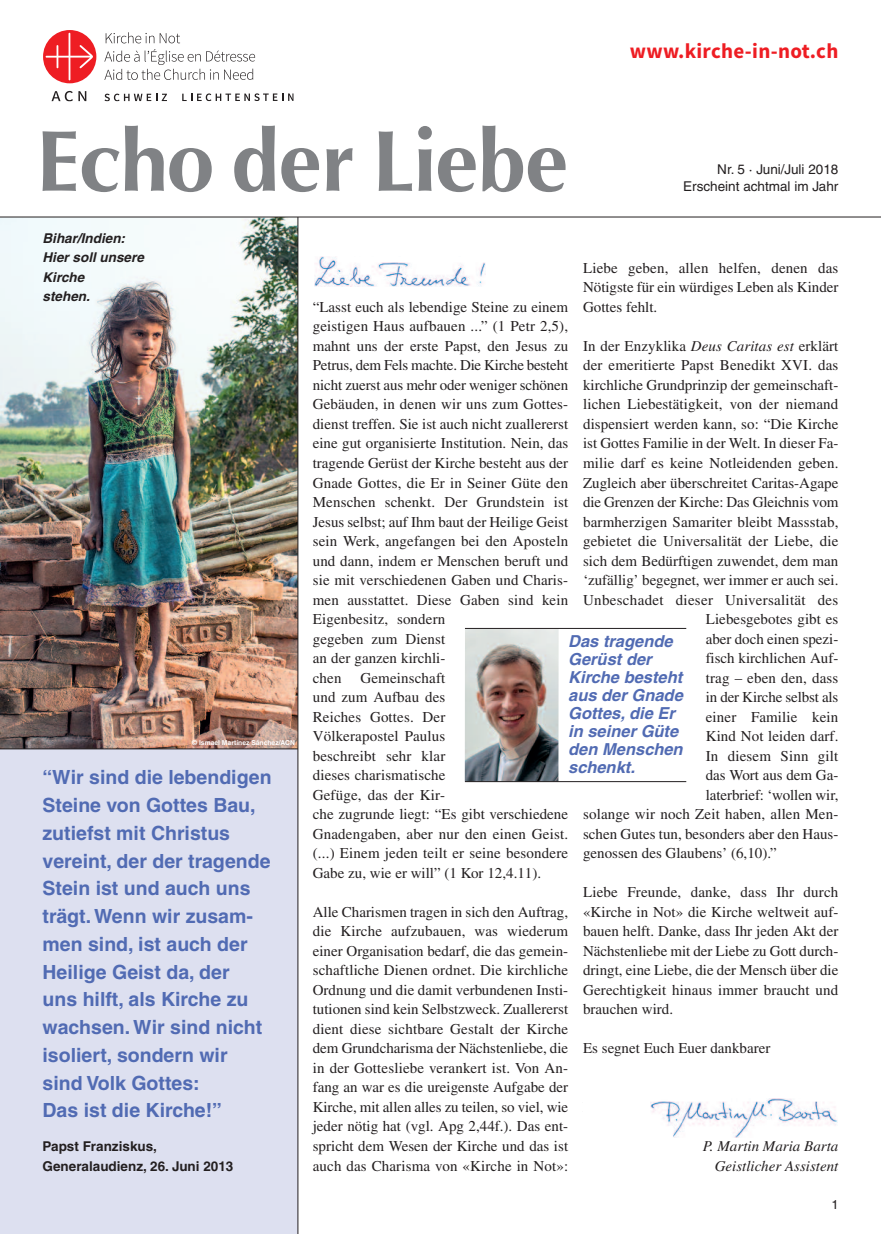
<style>
.page{position:relative;width:881px;height:1234px;background:#fff}
.page>*{position:absolute;margin:0;border:0;box-sizing:border-box;transform-origin:0 0}
.t1{font:700 21px "Source Sans Pro";letter-spacing:.015em;color:#ee1d23}
.t2{font:700 19.5px/27.8px "Helvetica";color:#516bb3}
.t3{font:italic 700 16.5px/18px "Helvetica";color:#516bb3}
.t4{font:15px/19.5px "Times";letter-spacing:.005em;color:#231f20;text-align:justify}
.t5{font:italic 15px/19.5px "Times";color:#231f20;text-align:right}
.t6{font:700 13.5px/19.5px "Helvetica";color:#231f20}
.t7{font:italic 700 13.5px/19.5px "Helvetica";color:#231f20}
.t8{font:13.5px/16.5px "Helvetica";color:#231f20;text-align:right}
.t9{font:12.75px "Helvetica";color:#231f20}
.t10{font:700 6.75px "Helvetica";color:#fff}
.s1{font-style:italic}
</style>
<div class="page">
<img style="left:314px;top:256px;width:171px;height:30px">
<div style="left:0;top:748px;width:298px;height:485px;background:#dde0f0"></div>
<img style="left:650px;top:1098px;width:186px;height:38px">
<img style="left:0;top:217px;width:297px;height:531px">
<hr style="left:0;top:216px;width:880px;height:1px;background:#231f20">
<hr style="left:297px;top:217px;width:1px;height:1016px;background:#231f20">
<hr style="left:0;top:748px;width:298px;height:1px;background:#231f20">
<img style="left:464px;top:629px;width:94px;height:152px">
<hr style="left:465px;top:628px;width:221px;height:1px;background:#231f20">
<hr style="left:465px;top:781px;width:221px;height:1px;background:#231f20">
<svg style="left:43px;top:125px;width:522px;height:67px"></svg>
<div style="left:43px;top:30px;width:53px;height:53px;background:#ee1d23;border-radius:50%"></div>
<svg style="left:46px;top:33px;width:47px;height:47px"></svg>
<svg style="left:51px;top:91px;width:35px;height:10px"></svg>
<svg style="left:106px;top:32px;width:48px;height:11px"></svg>
<svg style="left:160px;top:33px;width:20px;height:10px"></svg>
<svg style="left:104px;top:49px;width:151px;height:31px"></svg>
<svg style="left:104px;top:94px;width:63px;height:7px"></svg>
<svg style="left:182px;top:93px;width:111px;height:8px"></svg>
<h1 class="t1" style="left:629px;top:44px;width:210px">www.kirche-in-not.ch</h1>
<p class="t7" style="left:43px;top:229px;width:103px">Bihar/Indien:<br>Hier soll unsere<br>Kirche<br>stehen.</p>
<p class="t10" style="left:192px;top:740px;width:104px">© Ismael Martínez Sánchez/ACN</p>
<p class="t2" style="left:43px;top:765px;width:230px">“Wir sind die lebendigen<br>Steine von Gottes Bau, zutiefst mit Christus vereint, der der tragende<br>Stein ist und auch uns trägt. Wenn wir zusam&shy;men sind, ist auch der<br>Heilige Geist da, der<br>uns hilft, als Kirche zu wachsen. Wir sind nicht isoliert, sondern wir sind Volk Gottes:<br>Das ist die Kirche!”</p>
<p class="t6" style="left:43px;top:1137px;width:192px">Papst Franziskus,<br>Generalaudienz, 26. Juni 2013</p>
<p class="t8" style="left:683px;top:163px;width:157px">Nr. 5 · Juni/Juli 2018<br>Erscheint achtmal im Jahr</p>
<p class="t4" style="left:583px;top:259px;width:257px">Liebe geben, allen helfen, denen das Nötigste für ein würdiges Leben als Kinder Gottes fehlt.</p>
<p class="t4" style="left:583px;top:337px;width:257px">In der Enzyklika <span class="s1">Deus Caritas est</span> erklärt</p>
<p class="t4" style="left:583px;top:357px;width:257px">der emeritierte Papst Benedikt XVI. das</p>
<p class="t4" style="left:583px;top:376px;width:257px">kirchliche Grundprinzip der gemeinschaft-</p>
<p class="t4" style="left:583px;top:396px;width:257px">lichen Liebestätigkeit, von der niemand</p>
<p class="t4" style="left:583px;top:415px;width:257px">dispensiert werden kann, so: “Die Kirche</p>
<p class="t4" style="left:583px;top:435px;width:257px">ist Gottes Familie in der Welt. In dieser Fa-</p>
<p class="t4" style="left:583px;top:454px;width:257px">milie darf es keine Notleidenden geben.</p>
<p class="t4" style="left:583px;top:474px;width:257px">Zugleich aber überschreitet Caritas-Agape</p>
<p class="t4" style="left:583px;top:493px;width:257px">die Grenzen der Kirche: Das Gleichnis vom</p>
<p class="t4" style="left:583px;top:513px;width:257px">barmherzigen Samariter bleibt Massstab,</p>
<p class="t4" style="left:583px;top:532px;width:257px">gebietet die Universalität der Liebe, die</p>
<p class="t4" style="left:583px;top:552px;width:257px">sich dem Bedürftigen zuwendet, dem man</p>
<p class="t4" style="left:583px;top:571px;width:257px">‘zufällig’ begegnet, wer immer er auch sei.</p>
<p class="t4" style="left:583px;top:591px;width:257px">Unbeschadet dieser Universalität des</p>
<p class="t4" style="left:705px;top:610px;width:134px">Liebesgebotes gibt es</p>
<p class="t4" style="left:705px;top:630px;width:134px">aber doch einen spezi-</p>
<p class="t4" style="left:705px;top:649px;width:134px">fisch kirchlichen Auf-</p>
<p class="t4" style="left:705px;top:669px;width:134px">trag – eben den, dass</p>
<p class="t4" style="left:705px;top:688px;width:134px">in der Kirche selbst als</p>
<p class="t4" style="left:705px;top:708px;width:134px">einer Familie kein</p>
<p class="t4" style="left:705px;top:727px;width:134px">Kind Not leiden darf.</p>
<p class="t4" style="left:705px;top:747px;width:134px">In diesem Sinn gilt</p>
<p class="t4" style="left:705px;top:766px;width:134px">das Wort aus dem Ga-</p>
<p class="t4" style="left:705px;top:786px;width:134px">laterbrief: ‘wollen wir,</p>
<p class="t4" style="left:583px;top:805px;width:257px">solange wir noch Zeit haben, allen Men-</p>
<p class="t4" style="left:583px;top:825px;width:257px">schen Gutes tun, besonders aber den Haus-</p>
<p class="t4" style="left:583px;top:844px;width:195px">genossen des Glaubens’ (6,10).”</p>
<p class="t4" style="left:583px;top:883px;width:257px">Liebe Freunde, danke, dass Ihr durch «Kirche in Not» die Kirche weltweit auf&shy;bauen helft. Danke, dass Ihr jeden Akt der Nächstenliebe mit der Liebe zu Gott durch&shy;dringt, eine Liebe, die der Mensch über die Gerechtigkeit hinaus immer braucht und brauchen wird.</p>
<p class="t4" style="left:583px;top:1039px;width:189px">Es segnet Euch Euer dankbarer</p>
<p class="t4" style="left:313px;top:298px;width:257px;text-align:left">“Lasst euch als lebendige Steine zu einem geistigen Haus aufbauen ...” (1 Petr 2,5), mahnt uns der erste Papst, den Jesus zu Petrus, dem Fels machte. Die Kirche besteht nicht zuerst aus mehr oder weniger schönen Gebäuden, in denen wir uns zum Gottes&shy;dienst treffen. Sie ist auch nicht zuallererst eine gut organisierte Institution. Nein, das tragende Gerüst der Kirche besteht aus der Gnade Gottes, die Er in Seiner Güte den Menschen schenkt. Der Grundstein ist Jesus selbst; auf Ihm baut der Heilige Geist sein Werk, angefangen bei den Aposteln und dann, indem er Menschen beruft und sie mit verschiedenen Gaben und Charis&shy;men ausstattet. Diese Gaben sind kein Eigenbesitz, sondern<br>gegeben zum Dienst<br>an der ganzen kirchli-<br>chen</p>
<p class="t3" style="left:568px;top:633px;width:116px">Das tragende<br>Gerüst der<br>Kirche besteht aus der Gnade<br>Gottes, die Er in seiner Güte den Menschen schenkt.</p>
<p class="t4" style="left:313px;top:669px;width:257px;text-align:left;text-indent:48px">Gemeinschaft<br>und zum Aufbau des<br>Reiches Gottes. Der<br>Völkerapostel Paulus<br>beschreibt sehr klar<br>dieses charismatische<br>Gefüge, das der Kir-<br>che zugrunde liegt: “Es gibt verschiedene<br>Gnadengaben, aber nur den einen Geist. (...) Einem jeden teilt er seine besondere<br>Gabe zu, wie er will” (1 Kor 12,4.11).</p>
<p class="t4" style="left:313px;top:903px;width:257px">Alle Charismen tragen in sich den Auftrag, die Kirche aufzubauen, was wiederum einer Organisation bedarf, die das gemein&shy;schaftliche Dienen ordnet. Die kirchliche Ordnung und die damit verbundenen Insti&shy;tutionen sind kein Selbstzweck. Zuallererst dient diese sichtbare Gestalt der Kirche dem Grundcharisma der Nächstenliebe, die in der Gottesliebe verankert ist. Von An&shy;fang an war es die ureigenste Aufgabe der Kirche, mit allen alles zu teilen, so viel, wie jeder nötig hat (vgl. Apg 2,44f.). Das ent&shy;spricht dem Wesen der Kirche und das ist auch das Charisma von «Kirche in Not»:</p>
<p class="t5" style="left:702px;top:1137px;width:137px">P. Martin Maria Barta<br>Geistlicher Assistent</p>
<p class="t9" style="left:831px;top:1199px;width:9px">1</p>
</div>
